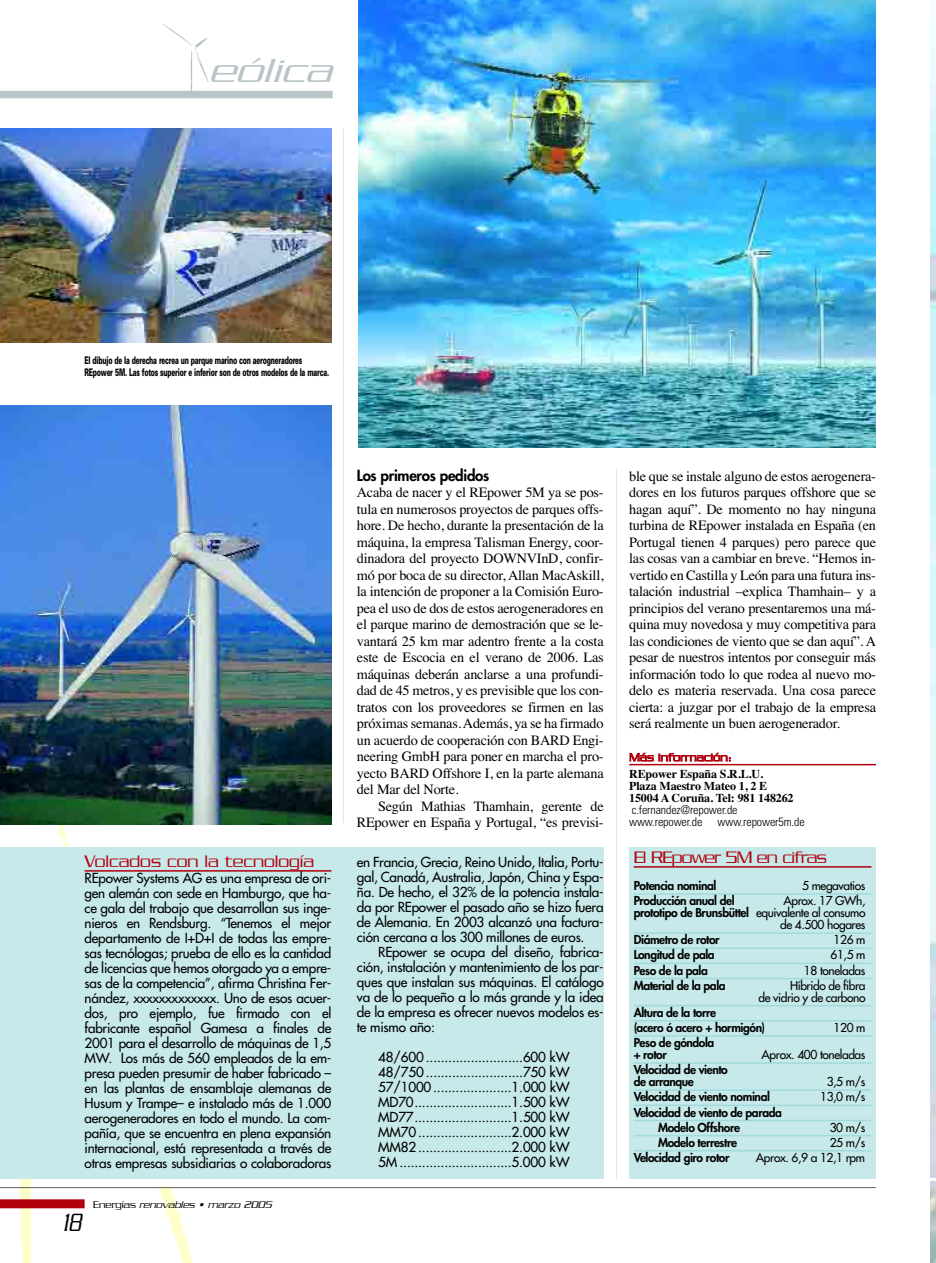
<style>
.page{position:relative;width:936px;height:1263px;background:#fff}
.page>*{position:absolute;margin:0;border:0;box-sizing:border-box;transform-origin:0 0}
.t1{font:italic 300 36px "Serpentine";color:#b8c4c7;scale:1.25 1}
.t2{font:italic 300 27px "Serpentine";color:#000;scale:.7 1}
.t3{font:300 18px "Serpentine";color:#b3000f}
.t4{font:300 18px "Serpentine";letter-spacing:-.04em;color:#b3000f}
.t5{font:800 15px "Futura";letter-spacing:-.015em;color:#000}
.t6{font:14.25px/16.5px "Times";letter-spacing:-.015em;color:#000;text-align:justify}
.t7{font:13.5px/15px "Futura";letter-spacing:-.015em;color:#000;text-align:justify}
.t8{font:800 12px/15.1px "Futura";letter-spacing:-.035em;color:#000}
.t9{font:12px/12px "Futura";letter-spacing:-.035em;color:#000;text-align:right}
.t10{font:700 12px/12px "Times";letter-spacing:-.01em;color:#000}
.t11{font:300 condensed 12px/12px "Univers";letter-spacing:-.01em;color:#000}
.t12{font:300 12px "Serpentine";letter-spacing:.01em;color:#b3000f}
.t13{font:900 10.5px/12px "Univers";letter-spacing:-.035em;color:#000;scale:.6 1}
.t14{font:italic 300 10.5px "Serpentine";color:#000}
.s1{font-style:normal}
.s2{font-weight:800}
</style>
<div class="page">
<img style="left:0;top:824px;width:252px;height:439px">
<div style="left:85px;top:128px;width:790px;height:1057px;background:#fff"></div>
<hr style="left:629px;top:764px;width:246px;height:1px;background:#b3000f">
<div style="left:0;top:1199px;width:85px;height:9px;background:#b3000f"></div>
<div style="left:0;top:91px;width:333px;height:7px;background:#b8c4c7"></div>
<img style="left:158px;top:24px;width:56px;height:67px">
<svg style="left:616px;top:468px;width:1px;height:711px"></svg>
<svg style="left:343px;top:128px;width:1px;height:696px"></svg>
<hr style="left:0;top:1187px;width:875px;height:1px;background:#5c6264">
<img style="left:0;top:406px;width:331px;height:418px">
<img style="left:358px;top:1px;width:517px;height:446px">
<img style="left:0;top:128px;width:331px;height:215px">
<div style="left:0;top:847px;width:603px;height:331px;background:#c7e9e9"></div>
<hr style="left:85px;top:870px;width:246px;height:2px;background:#b3000f">
<div style="left:629px;top:847px;width:246px;height:331px;background:#c7e9e9"></div>
<hr style="left:633px;top:866px;width:238px;height:2px;background:#b3000f">
<hr style="left:633px;top:893px;width:238px;height:2px;background:#a1dbdb">
<hr style="left:633px;top:932px;width:238px;height:2px;background:#a1dbdb">
<hr style="left:633px;top:947px;width:238px;height:2px;background:#a1dbdb">
<hr style="left:633px;top:963px;width:238px;height:1px;background:#a1dbdb">
<hr style="left:633px;top:978px;width:238px;height:1px;background:#a1dbdb">
<hr style="left:633px;top:1005px;width:238px;height:1px;background:#a1dbdb">
<hr style="left:633px;top:1020px;width:238px;height:1px;background:#a1dbdb">
<hr style="left:633px;top:1035px;width:238px;height:2px;background:#a1dbdb">
<hr style="left:633px;top:1062px;width:238px;height:2px;background:#a1dbdb">
<hr style="left:633px;top:1089px;width:238px;height:2px;background:#a1dbdb">
<hr style="left:633px;top:1104px;width:238px;height:2px;background:#a1dbdb">
<hr style="left:633px;top:1120px;width:238px;height:1px;background:#a1dbdb">
<hr style="left:633px;top:1135px;width:238px;height:1px;background:#a1dbdb">
<hr style="left:633px;top:1150px;width:238px;height:1px;background:#a1dbdb">
<h1 class="t1" style="left:209px;top:59px;width:107px">eólica</h1>
<p class="t13" style="left:85px;top:355px;width:409px">El dibujo de la derecha recrea un parque marino con aerogneradores<br>REpower 5M. Las fotos superior e inferior son de otros modelos de la marca.</p>
<h3 class="t3" style="left:85px;top:855px;width:231px">Volcados con la tecnología</h3>
<p class="t7" style="left:85px;top:872px;width:248px">REpower Systems AG es una empresa de ori&shy;gen alemán con sede en Hamburgo, que ha&shy;ce gala del trabajo que desarrollan sus inge&shy;nieros en Rendsburg. “Tenemos el mejor departamento de I+D+I de todas las empre&shy;sas tecnólogas; prueba de ello es la cantidad de licencias que hemos otorgado ya a empre&shy;sas de la competencia”, afirma Christina Fer&shy;nández, xxxxxxxxxxxxx. Uno de esos acuer&shy;dos, pro ejemplo, fue firmado con el fabricante español Gamesa a finales de 2001 para el desarrollo de máquinas de 1,5<br>MW. Los más de 560 empleados de la em&shy;presa pueden presumir de haber fabricado – en las plantas de ensamblaje alemanas de Husum y Trampe– e instalado más de 1.000 aerogeneradores en todo el mundo. La com&shy;pañía, que se encuentra en plena expansión internacional, está representada a través de otras empresas subsidiarias o colaboradoras</p>
<h2 class="t2" style="left:62px;top:1214px;width:34px">18</h2>
<p class="t14" style="left:93px;top:1201px;width:182px"><span class="s1">E n e r g í a s</span> renovables • marzo 2005</p>
<p class="t5" style="left:357px;top:468px;width:134px">Los primeros pedidos</p>
<p class="t6" style="left:357px;top:486px;width:248px">Acaba de nacer y el REpower 5M ya se pos&shy;tula en numerosos proyectos de parques offs&shy;hore. De hecho, durante la presentación de la máquina, la empresa Talisman Energy, coor&shy;dinadora del proyecto DOWNVInD, confir&shy;mó por boca de su director, Allan MacAskill, la intención de proponer a la Comisión Euro&shy;pea el uso de dos de estos aerogeneradores en el parque marino de demostración que se le&shy;vantará 25 km mar adentro frente a la costa este de Escocia en el verano de 2006. Las máquinas deberán anclarse a una profundi&shy;dad de 45 metros, y es previsible que los con&shy;tratos con los proveedores se firmen en las próximas semanas. Además, ya se ha firmado un acuerdo de cooperación con BARD Engi&shy;neering GmbH para poner en marcha el pro&shy;yecto BARD Offshore I, en la parte alemana del Mar del Norte.</p>
<p class="t6" style="left:357px;top:799px;width:248px;text-align:right">Según Mathias Thamhain, gerente de<br>REpower en España y Portugal, “es previsi-</p>
<p class="t7" style="left:357px;top:855px;width:248px">en Francia, Grecia, Reino Unido, Italia, Portu&shy;gal, Canadá, Australia, Japón, China y Espa&shy;ña. De hecho, el 32% de la potencia instala&shy;da por REpower el pasado año se hizo fuera de Alemania. En 2003 alcanzó una factura&shy;ción cercana a los 300 millones de euros.</p>
<p class="t7" style="left:357px;top:945px;width:248px;text-indent:21px">REpower se ocupa del diseño, fabrica&shy;ción, instalación y mantenimiento de los par&shy;ques que instalan sus máquinas. El catálogo va de lo pequeño a lo más grande y la idea de la empresa es ofrecer nuevos modelos es&shy;te mismo año:</p>
<p class="t7" style="left:378px;top:1050px;width:193px">48/600 ..........................600 kW 48/750 ..........................750 kW 57/1000.....................1.000 kW MD70..........................1.500 kW MD77..........................1.500 kW MM70 .........................2.000 kW MM82 .........................2.000 kW 5M ..............................5.000 kW</p>
<p class="t6" style="left:629px;top:469px;width:248px">ble que se instale alguno de estos aerogenera&shy;dores en los futuros parques offshore que se hagan aquí”. De momento no hay ninguna turbina de REpower instalada en España (en Portugal tienen 4 parques) pero parece que las cosas van a cambiar en breve. “Hemos in&shy;vertido en Castilla y León para una futura ins&shy;talación industrial –explica Thamhain– y a principios del verano presentaremos una má&shy;quina muy novedosa y muy competitiva para las condiciones de viento que se dan aquí”. A pesar de nuestros intentos por conseguir más información todo lo que rodea al nuevo mo&shy;delo es materia reservada. Una cosa parece cierta: a juzgar por el trabajo de la empresa será realmente un buen aerogenerador.</p>
<p class="t12" style="left:629px;top:753px;width:104px">Más información:</p>
<p class="t10" style="left:629px;top:768px;width:166px">REpower España S.R.L.U.<br>Plaza Maestro Mateo 1, 2 E<br>15004 A Coruña. Tel: 981 148262</p>
<p class="t11" style="left:629px;top:804px;width:110px">c.fernandez@repower.de www.repower.de</p>
<p class="t11" style="left:717px;top:816px;width:89px">www.repower5m.de</p>
<h3 class="t4" style="left:633px;top:851px;width:195px">El REpower 5M en cifras</h3>
<p class="t8" style="left:633px;top:879px;width:84px">Potencia nominal</p>
<p class="t9" style="left:802px;top:880px;width:65px">5 megavatios</p>
<p class="t8" style="left:633px;top:894px;width:102px">Producción anual del</p>
<p class="t9" style="left:633px;top:895px;width:233px">Aprox. 17 GWh,<br><span class="s2">prototipo de Brunsbüttel</span> equivalente al consumo de 4.500 hogares</p>
<p class="t8" style="left:633px;top:933px;width:87px">Diámetro de rotor</p>
<p class="t9" style="left:833px;top:935px;width:33px">126 m</p>
<p class="t8" style="left:633px;top:948px;width:82px">Longitud de pala</p>
<p class="t9" style="left:830px;top:950px;width:36px">61,5 m</p>
<p class="t8" style="left:633px;top:963px;width:76px">Peso de la pala</p>
<p class="t9" style="left:803px;top:965px;width:63px">18 toneladas</p>
<p class="t8" style="left:633px;top:979px;width:93px">Material de la pala</p>
<p class="t9" style="left:758px;top:980px;width:108px">Híbrido de fibra<br>de vidrio y de carbono</p>
<p class="t8" style="left:633px;top:1006px;width:133px">Altura de la torre<br>(acero ó acero + hormigón)</p>
<p class="t9" style="left:833px;top:1022px;width:33px">120 m</p>
<p class="t8" style="left:633px;top:1037px;width:82px;line-height:12px">Peso de góndola + rotor</p>
<p class="t9" style="left:761px;top:1049px;width:105px">Aprox. 400 toneladas</p>
<p class="t8" style="left:633px;top:1065px;width:96px;line-height:12px">Velocidad de viento de arranque</p>
<p class="t9" style="left:826px;top:1077px;width:40px">3,5 m/s</p>
<p class="t8" style="left:633px;top:1090px;width:138px">Velocidad de viento nominal</p>
<p class="t9" style="left:820px;top:1092px;width:47px">13,0 m/s</p>
<p class="t8" style="left:658px;top:1105px;width:125px;text-indent:-24px">Velocidad de viento de parada<br>Modelo Offshore</p>
<p class="t9" style="left:829px;top:1122px;width:37px">30 m/s</p>
<p class="t8" style="left:658px;top:1136px;width:80px">Modelo terrestre</p>
<p class="t9" style="left:829px;top:1137px;width:37px">25 m/s</p>
<p class="t8" style="left:633px;top:1151px;width:97px">Velocidad giro rotor</p>
<p class="t9" style="left:755px;top:1152px;width:111px">Aprox. 6,9 a 12,1 rpm</p>
</div>
